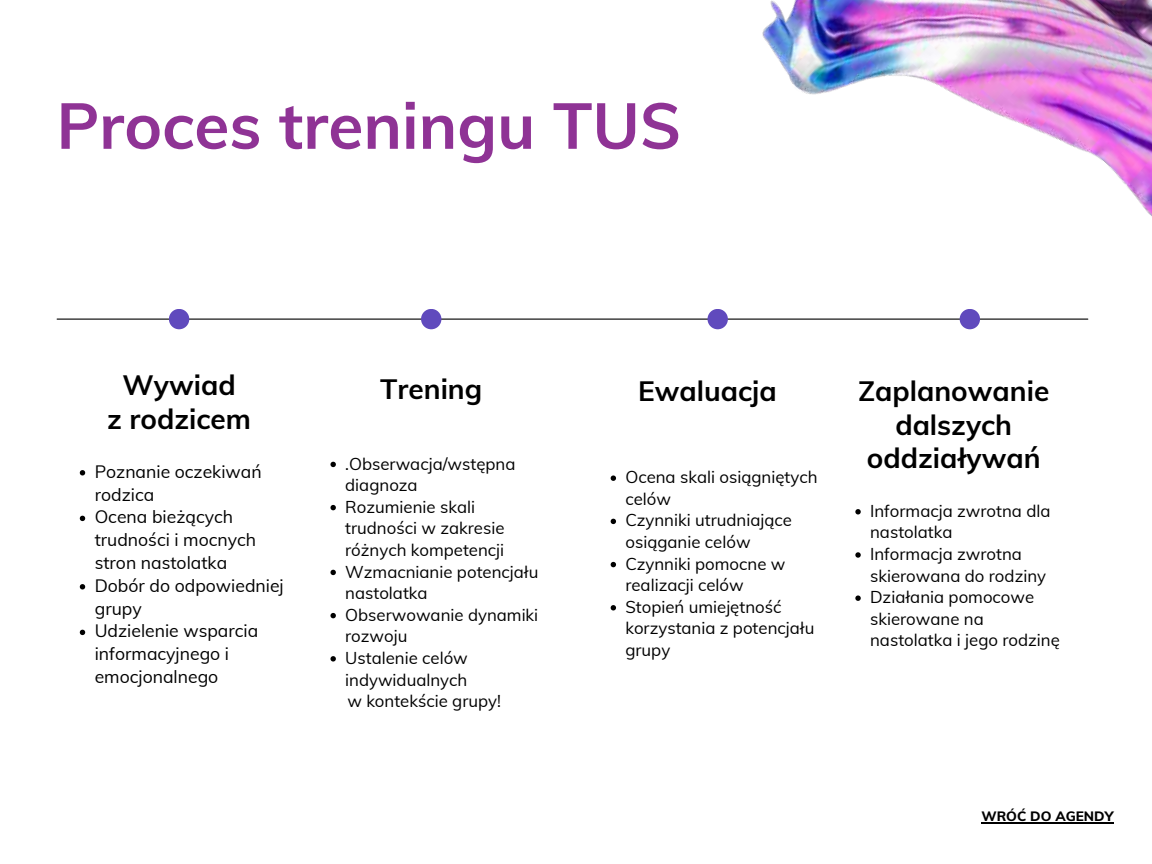
<style>
.page{position:relative;width:1152px;height:864px;background:#fff}
.page>*{position:absolute;margin:0;border:0;box-sizing:border-box;transform-origin:0 0}
.t1{font:700 64.05px "Muli";color:#8f3395}
.t2{font:700 28.05px/33.6px "Muli";color:#000;text-align:center}
.t3{font:17.55px/22.8px "Muli";color:#000}
.t4{font:16.8px/21.6px "Muli";color:#000}
.t5{font:800 13.65px "Muli";color:#000}
</style>
<div class="page">
<hr style="left:57px;top:319px;width:1031px;height:1px;background:#000">
<div style="left:169px;top:309px;width:20px;height:20px;background:#604abd;border-radius:50%"></div>
<div style="left:421px;top:309px;width:20px;height:20px;background:#604abd;border-radius:50%"></div>
<img style="left:693px;top:0;width:459px;height:330px">
<svg style="left:80px;top:470px;width:5px;height:5px"></svg>
<svg style="left:80px;top:516px;width:5px;height:5px"></svg>
<svg style="left:80px;top:584px;width:5px;height:5px"></svg>
<svg style="left:80px;top:630px;width:5px;height:5px"></svg>
<svg style="left:330px;top:462px;width:6px;height:5px"></svg>
<svg style="left:330px;top:505px;width:6px;height:5px"></svg>
<svg style="left:330px;top:570px;width:6px;height:5px"></svg>
<svg style="left:330px;top:613px;width:6px;height:5px"></svg>
<svg style="left:330px;top:656px;width:6px;height:6px"></svg>
<svg style="left:611px;top:475px;width:5px;height:6px"></svg>
<svg style="left:611px;top:519px;width:5px;height:5px"></svg>
<svg style="left:611px;top:562px;width:5px;height:5px"></svg>
<svg style="left:611px;top:605px;width:5px;height:5px"></svg>
<svg style="left:855px;top:509px;width:6px;height:5px"></svg>
<svg style="left:855px;top:552px;width:6px;height:6px"></svg>
<svg style="left:855px;top:595px;width:6px;height:6px"></svg>
<hr style="left:981px;top:822px;width:133px;height:2px;background:#000">
<p class="t1" style="left:57px;top:84px;width:626px">Proces treningu TUS</p>
<h1 class="t2" style="left:107px;top:368px;width:145px">Wywiad<br>z rodzicem</h1>
<h2 class="t3" style="left:95px;top:460px;width:168px">Poznanie oczekiwań rodzica</h2>
<p class="t3" style="left:95px;top:505px;width:163px">Ocena bieżących trudności i mocnych stron nastolatka</p>
<p class="t3" style="left:95px;top:574px;width:191px">Dobór do odpowiedniej grupy</p>
<p class="t3" style="left:95px;top:619px;width:165px">Udzielenie wsparcia informacyjnego i emocjonalnego</p>
<h2 class="t2" style="left:380px;top:372px;width:104px">Trening</h2>
<p class="t4" style="left:345px;top:452px;width:172px">.Obserwacja/wstępna diagnoza</p>
<p class="t4" style="left:345px;top:496px;width:161px">Rozumienie skali trudności w zakresie różnych kompetencji</p>
<p class="t4" style="left:345px;top:560px;width:195px">Wzmacnianie potencjału nastolatka</p>
<p class="t4" style="left:345px;top:604px;width:195px">Obserwowanie dynamiki rozwoju</p>
<p class="t4" style="left:345px;top:647px;width:124px">Ustalenie celów indywidualnych</p>
<h3 class="t4" style="left:347px;top:690px;width:155px">w kontekście grupy!</h3>
<h2 class="t2" style="left:638px;top:374px;width:140px">Ewaluacja</h2>
<p class="t4" style="left:625px;top:466px;width:194px">Ocena skali osiągniętych celów</p>
<p class="t4" style="left:625px;top:509px;width:168px">Czynniki utrudniające osiąganie celów</p>
<p class="t4" style="left:625px;top:553px;width:162px">Czynniki pomocne w realizacji celów</p>
<p class="t4" style="left:625px;top:596px;width:191px">Stopień umiejętność korzystania z potencjału grupy</p>
<h2 class="t2" style="left:858px;top:374px;width:193px">Zaplanowanie dalszych oddziaływań</h2>
<p class="t4" style="left:870px;top:500px;width:182px">Informacja zwrotna dla nastolatka</p>
<p class="t4" style="left:870px;top:543px;width:177px">Informacja zwrotna skierowana do rodziny</p>
<p class="t4" style="left:870px;top:586px;width:191px">Działania pomocowe skierowane na nastolatka i jego rodzinę</p>
<p class="t5" style="left:981px;top:807px;width:134px">WRÓĆ DO AGENDY</p>
</div>
